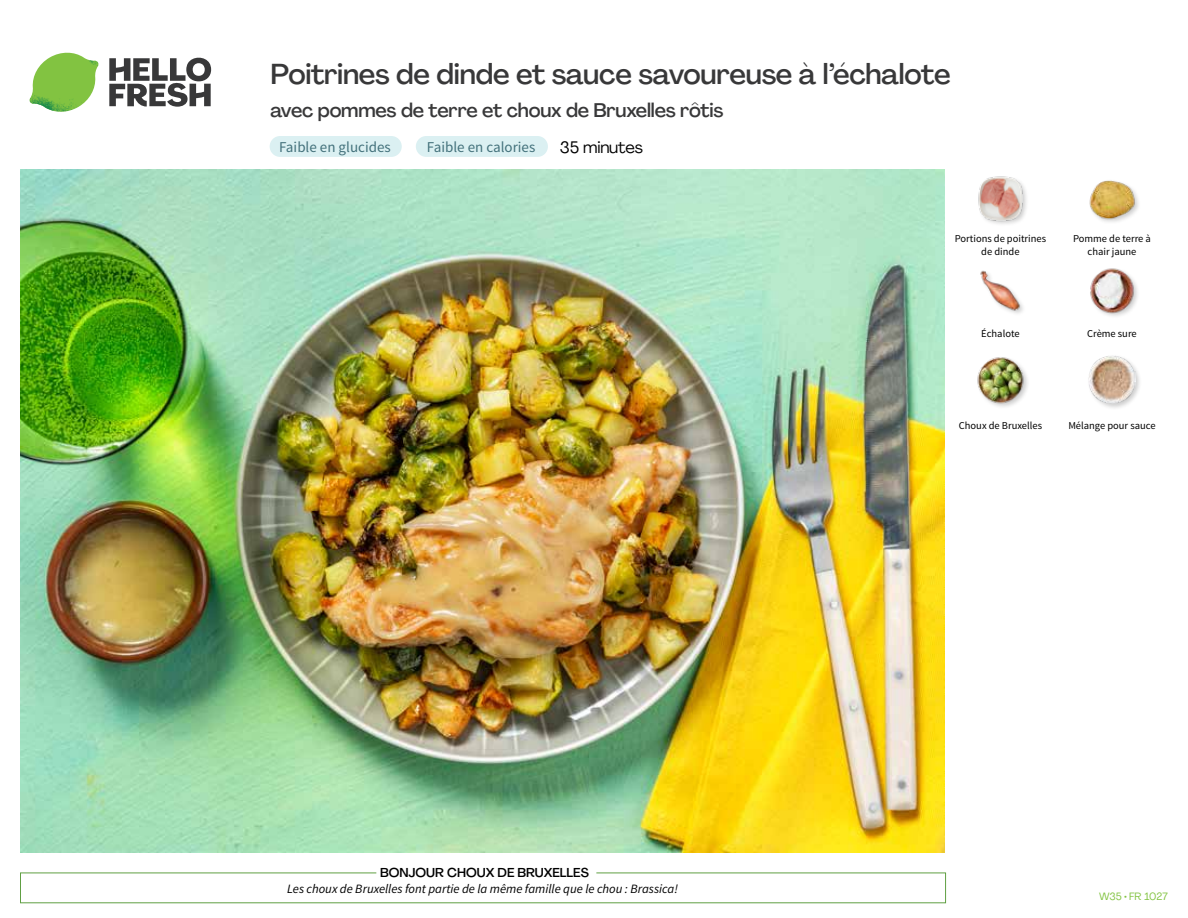
<style>
.page{position:relative;width:1188px;height:918px;background:#fff}
.page>*{position:absolute;margin:0;border:0;box-sizing:border-box;transform-origin:0 0}
.t1{font:500 28.5px "Agrandir";letter-spacing:-.01em;color:#383839}
.t2{font:500 19.5px "Agrandir";letter-spacing:-.01em;color:#383839}
.t3{font:16.5px "Agrandir";letter-spacing:-.01em;color:#000}
.t4{font:15px "Source Sans Pro";color:#43717b}
.t5{font:italic 12.75px "Source Sans Pro";color:#000}
.t6{font:500 12.75px "Agrandir";color:#000}
.t7{font:10.5px/13.5px "Source Sans Pro";color:#000;text-align:center}
.t8{font:10.5px "Agrandir";color:#82c341}
</style>
<div class="page">
<svg style="left:109px;top:57px;width:102px;height:50px"></svg>
<svg style="left:34px;top:53px;width:62px;height:40px"></svg>
<img style="left:67px;top:53px;width:32px;height:26px">
<img style="left:33px;top:75px;width:59px;height:11px">
<img style="left:29px;top:79px;width:61px;height:33px">
<img style="left:65px;top:86px;width:27px;height:25px">
<div style="left:20px;top:873px;width:926px;height:30px;border:1px solid #609f43"></div>
<div style="left:376px;top:865px;width:220px;height:15px;background:#fff"></div>
<img style="left:21px;top:170px;width:924px;height:682px">
<div style="left:270px;top:136px;width:132px;height:21px;background:#dbf0f2;border-radius:10px"></div>
<div style="left:416px;top:136px;width:132px;height:21px;background:#dbf0f2;border-radius:10px"></div>
<div style="left:1087px;top:354px;width:56px;height:56px;background:#000;opacity:.2"></div>
<img style="left:1088px;top:355px;width:48px;height:48px">
<img style="left:977px;top:357px;width:51px;height:50px">
<img style="left:1090px;top:268px;width:48px;height:48px">
<img style="left:980px;top:270px;width:43px;height:44px">
<img style="left:1089px;top:180px;width:50px;height:42px">
<img style="left:978px;top:176px;width:49px;height:48px">
<h1 class="t1" style="left:271px;top:56px;width:682px">Poitrines de dinde et sauce savoureuse à l’échalote</h1>
<h2 class="t2" style="left:271px;top:98px;width:454px">avec pommes de terre et choux de Bruxelles rôtis</h2>
<h3 class="t4" style="left:279px;top:138px;width:113px">Faible en glucides</h3>
<h3 class="t4" style="left:427px;top:138px;width:110px">Faible en calories</h3>
<h3 class="t3" style="left:560px;top:137px;width:85px">35 minutes</h3>
<p class="t7" style="left:955px;top:232px;width:93px">Portions de poitrines de dinde</p>
<p class="t7" style="left:1073px;top:232px;width:79px">Pomme de terre à chair jaune</p>
<p class="t7" style="left:981px;top:327px;width:40px">Échalote</p>
<p class="t7" style="left:1087px;top:327px;width:51px">Crème sure</p>
<p class="t7" style="left:959px;top:419px;width:85px">Choux de Bruxelles</p>
<p class="t7" style="left:1068px;top:419px;width:89px">Mélange pour sauce</p>
<p class="t6" style="left:380px;top:864px;width:210px">BONJOUR CHOUX DE BRUXELLES</p>
<p class="t5" style="left:287px;top:881px;width:392px">Les choux de Bruxelles font partie de la même famille que le chou : Brassica!</p>
<p class="t8" style="left:1099px;top:890px;width:70px">W35 • FR 1027</p>
</div>
